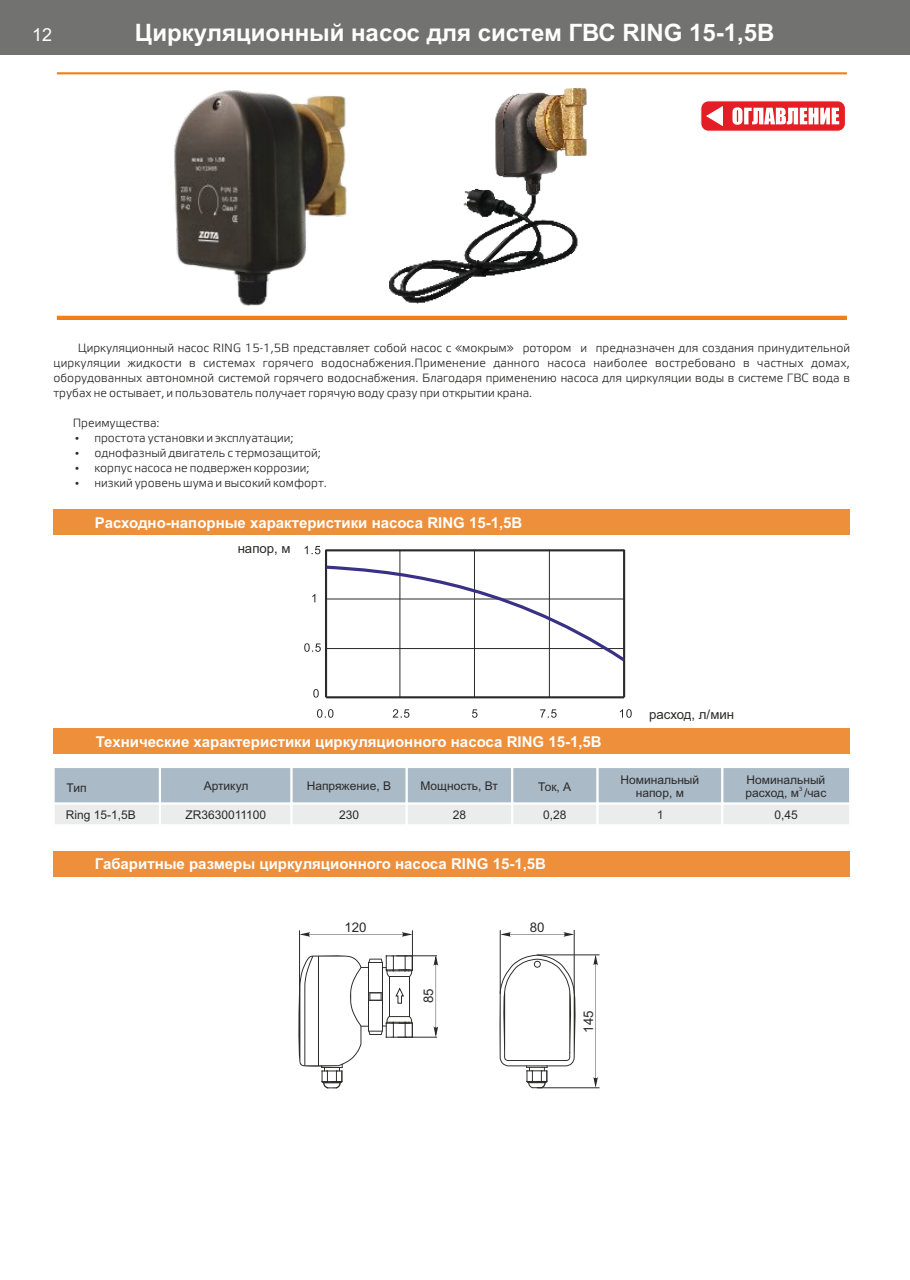
<style>
.page{position:relative;width:910px;height:1280px;background:#fff}
.page>*{position:absolute;margin:0;border:0;box-sizing:border-box;transform-origin:0 0}
.t1{font:700 24px "Arial";color:#fefefe}
.t2{font:18px "Arial";color:#fefefe}
.t3{font:700 15px "Arial";color:#fefefe}
.t4{font:13.35px "Arial";color:#2b2a29}
.t5{font:13.2px "Arial";color:#2b2a29}
.t6{font:12px/15px "Elektra Light Pro";color:#2b2a29;text-align:justify}
.t7{font:12px/13.4px "Arial";color:#2b2a29;text-align:center}
.t8{font:12px "Arial";color:#3e3a39;scale:1.05 1}
.t9{font:6px "Arial";color:#2b2a29}
</style>
<div class="page">
<div style="left:0;top:0;width:910px;height:55px;background:#727271"></div>
<div style="left:290px;top:802px;width:118px;height:24px;background:#ebecec;border:2px solid #fefefe"></div>
<div style="left:290px;top:766px;width:118px;height:38px;background:#abbac7;border:2px solid #fefefe"></div>
<div style="left:406px;top:802px;width:107px;height:24px;background:#ebecec;border:2px solid #fefefe"></div>
<div style="left:406px;top:766px;width:107px;height:38px;background:#abbac7;border:2px solid #fefefe"></div>
<div style="left:511px;top:802px;width:88px;height:24px;background:#ebecec;border:2px solid #fefefe"></div>
<div style="left:511px;top:766px;width:88px;height:38px;background:#abbac7;border:2px solid #fefefe"></div>
<div style="left:596px;top:802px;width:127px;height:24px;background:#ebecec;border:2px solid #fefefe"></div>
<div style="left:596px;top:766px;width:127px;height:38px;background:#abbac7;border:2px solid #fefefe"></div>
<div style="left:721px;top:802px;width:130px;height:24px;background:#ebecec;border:2px solid #fefefe"></div>
<div style="left:721px;top:766px;width:130px;height:38px;background:#abbac7;border:2px solid #fefefe"></div>
<div style="left:53px;top:802px;width:108px;height:24px;background:#ebecec;border:2px solid #fefefe"></div>
<div style="left:159px;top:802px;width:133px;height:24px;background:#ebecec;border:2px solid #fefefe"></div>
<div style="left:53px;top:766px;width:108px;height:38px;background:#abbac7;border:2px solid #fefefe"></div>
<div style="left:159px;top:766px;width:133px;height:38px;background:#abbac7;border:2px solid #fefefe"></div>
<div style="left:54px;top:509px;width:796px;height:26px;background:#ed8f3b"></div>
<div style="left:54px;top:729px;width:796px;height:25px;background:#ed8f3b"></div>
<div style="left:54px;top:851px;width:796px;height:26px;background:#ed8f3b"></div>
<hr style="left:326px;top:549px;width:298px;height:2px;background:#2b2a29">
<hr style="left:326px;top:696px;width:298px;height:2px;background:#2b2a29">
<hr style="left:623px;top:550px;width:2px;height:147px;background:#2b2a29">
<hr style="left:474px;top:550px;width:1px;height:147px;background:#2b2a29">
<hr style="left:325px;top:550px;width:2px;height:147px;background:#2b2a29">
<hr style="left:400px;top:550px;width:1px;height:147px;background:#2b2a29">
<svg style="left:305px;top:546px;width:15px;height:8px"></svg>
<svg style="left:313px;top:689px;width:6px;height:9px"></svg>
<svg style="left:317px;top:709px;width:315px;height:9px"></svg>
<hr style="left:549px;top:550px;width:1px;height:147px;background:#2b2a29">
<svg style="left:304px;top:564px;width:322px;height:100px"></svg>
<hr style="left:57px;top:72px;width:790px;height:2px;background:#ef7f1a">
<hr style="left:57px;top:316px;width:790px;height:4px;background:#ef7f1a">
<img style="left:390px;top:87px;width:197px;height:217px">
<img style="left:174px;top:90px;width:173px;height:215px">
<hr style="left:299px;top:930px;width:1px;height:62px;background:#2b2a29">
<hr style="left:412px;top:930px;width:1px;height:41px;background:#2b2a29">
<hr style="left:396px;top:955px;width:41px;height:1px;background:#2b2a29">
<hr style="left:397px;top:1037px;width:40px;height:1px;background:#2b2a29">
<svg style="left:499px;top:955px;width:78px;height:134px"></svg>
<hr style="left:537px;top:955px;width:62px;height:1px;background:#2b2a29">
<hr style="left:537px;top:1087px;width:62px;height:1px;background:#2b2a29">
<hr style="left:500px;top:930px;width:1px;height:64px;background:#2b2a29">
<hr style="left:574px;top:930px;width:1px;height:64px;background:#2b2a29">
<svg style="left:300px;top:932px;width:112px;height:5px"></svg>
<svg style="left:500px;top:932px;width:74px;height:5px"></svg>
<svg style="left:593px;top:954px;width:5px;height:134px"></svg>
<svg style="left:434px;top:955px;width:4px;height:82px"></svg>
<svg style="left:298px;top:955px;width:115px;height:134px"></svg>
<div style="left:701px;top:101px;width:144px;height:30px;background:#e31e24;border:1px solid #fefefe;border-radius:8px"></div>
<svg style="left:732px;top:107px;width:107px;height:18px"></svg>
<svg style="left:707px;top:106px;width:16px;height:20px"></svg>
<h2 class="t2" style="left:32px;top:28px;width:22px">12</h2>
<h1 class="t1" style="left:135px;top:24px;width:641px">Циркуляционный насос для систем ГВС RING 15-1,5B</h1>
<p class="t6" style="left:54px;top:342px;width:798px;text-indent:24px">Циркуляционный насос RING 15-1,5B представляет собой насос с «мокрым» ротором и предназначен для создания принудительной циркуляции жидкости в системах горячего водоснабжения.Применение данного насоса наиболее востребовано в частных домах, оборудованных автономной системой горячего водоснабжения. Благодаря применению насоса для циркуляции воды в системе ГВС вода в трубах не остывает, и пользователь получает горячую воду сразу при открытии крана.</p>
<p class="t6" style="left:94px;top:417px;width:234px;text-align:left;text-indent:-22px">Преимущества:<br>простота установки и эксплуатации; однофазный двигатель с термозащитой; корпус насоса не подвержен коррозии; низкий уровень шума и высокий комфорт.</p>
<p class="t3" style="left:95px;top:517px;width:429px">Расходно-напорные характеристики насоса RING 15-1,5B</p>
<p class="t5" style="left:238px;top:543px;width:54px">напор, м</p>
<p class="t3" style="left:96px;top:736px;width:507px">Технические характеристики циркуляционного насоса RING 15-1,5B</p>
<p class="t5" style="left:649px;top:709px;width:87px">расход, л/мин</p>
<p class="t7" style="left:67px;top:782px;width:22px">Тип</p>
<p class="t7" style="left:204px;top:781px;width:46px">Артикул</p>
<p class="t7" style="left:307px;top:781px;width:86px">Напряжение, В</p>
<p class="t7" style="left:420px;top:781px;width:79px">Мощность, Вт</p>
<p class="t7" style="left:538px;top:781px;width:34px">Ток, А</p>
<p class="t7" style="left:620px;top:774px;width:80px">Номинальный напор, м</p>
<p class="t7" style="left:746px;top:774px;width:80px">Номинальный</p>
<p class="t9" style="left:799px;top:787px;width:5px">3</p>
<p class="t7" style="left:745px;top:787px;width:82px">расход, м /час</p>
<p class="t7" style="left:66px;top:809px;width:72px">Ring 15-1,5B</p>
<p class="t7" style="left:185px;top:809px;width:82px">ZR3630011100</p>
<p class="t7" style="left:339px;top:809px;width:22px">230</p>
<p class="t8" style="left:657px;top:810px;width:8px">1</p>
<p class="t7" style="left:775px;top:809px;width:25px">0,45</p>
<p class="t7" style="left:453px;top:809px;width:15px">28</p>
<p class="t7" style="left:543px;top:809px;width:25px">0,28</p>
<p class="t3" style="left:95px;top:858px;width:453px">Габаритные размеры циркуляционного насоса RING 15-1,5B</p>
<p class="t4" style="left:344px;top:922px;width:24px">120</p>
<p class="t4" style="left:423px;top:1003px;width:16px;rotate:-90deg">85</p>
<p class="t4" style="left:530px;top:922px;width:16px">80</p>
<p class="t4" style="left:584px;top:1033px;width:24px;rotate:-90deg">145</p>
</div>
